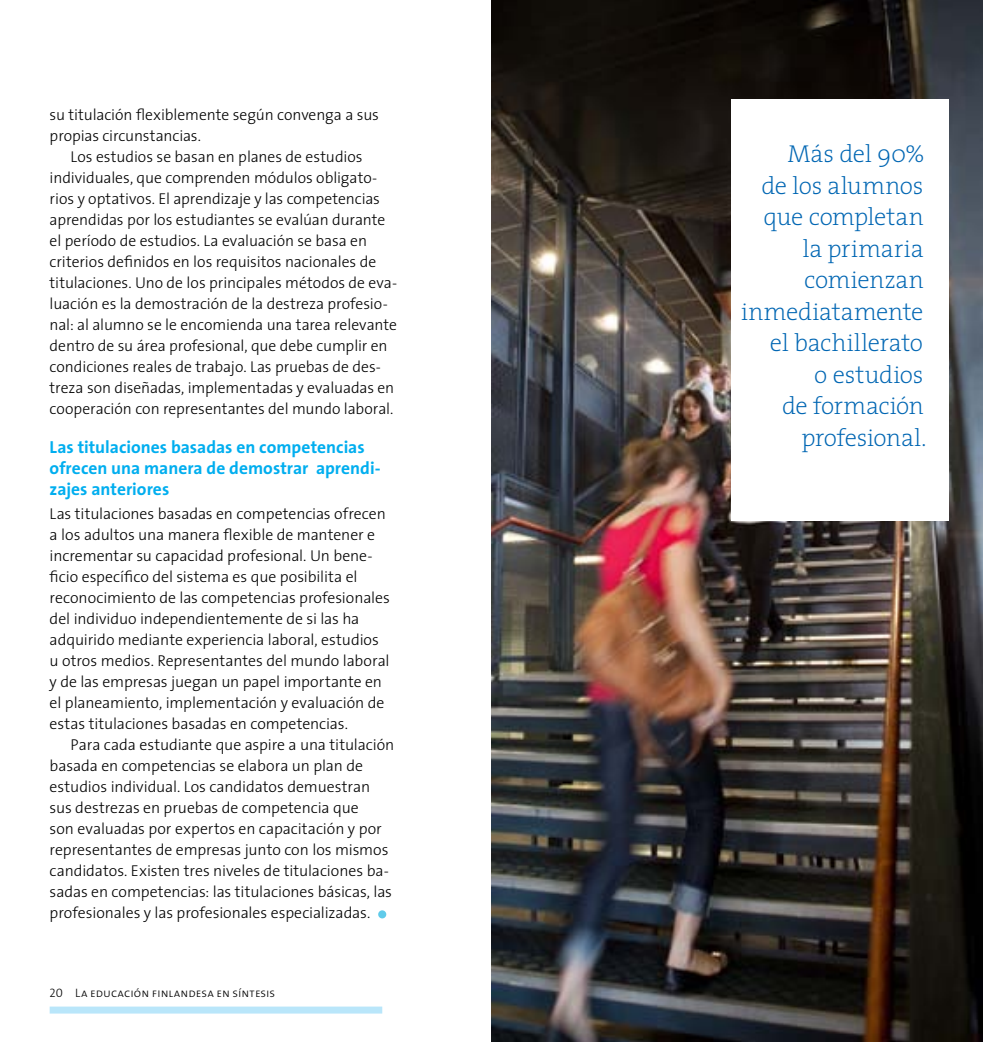
<style>
.page{position:relative;width:983px;height:1042px;background:#fff}
.page>*{position:absolute;margin:0;border:0;box-sizing:border-box;transform-origin:0 0}
.t1{font:200 24.5px/31.5px "The Serif";letter-spacing:-.005em;color:#0066b3;text-align:right}
.t2{font:700 17.5px/21px "The Sans";color:#00aeef}
.t3{font:300 15.75px/21px "The Sans";letter-spacing:-.005em;color:#000}
.t4{font:12.25px "The Sans Light Caps";letter-spacing:.005em;color:#000}
.s1{font-size:9.62px}
</style>
<div class="page">
<div style="left:50px;top:1006px;width:332px;height:7px;background:#b9e6fa"></div>
<img style="left:491px;top:0;width:491px;height:1042px">
<div style="left:730px;top:99px;width:217px;height:422px;background:#fff"></div>
<div style="left:378px;top:910px;width:8px;height:8px;background:#60cbea;border-radius:50%"></div>
<p class="t3" style="left:50px;top:105px;width:330px">su titulación flexiblemente según convenga a sus propias circunstancias.</p>
<p class="t3" style="left:50px;top:147px;width:349px;text-indent:21px">Los estudios se basan en planes de estudios individuales, que comprenden módulos obligato&shy;rios y optativos. El aprendizaje y las competencias aprendidas por los estudiantes se evalúan durante el período de estudios. La evaluación se basa en criterios definidos en los requisitos nacionales de titulaciones. Uno de los principales métodos de eva&shy;luación es la demostración de la destreza profesio&shy;nal: al alumno se le encomienda una tarea relevante dentro de su área profesional, que debe cumplir en condiciones reales de trabajo. Las pruebas de des&shy;treza son diseñadas, implementadas y evaluadas en cooperación con representantes del mundo laboral.</p>
<p class="t2" style="left:50px;top:436px;width:332px">Las titulaciones basadas en competencias ofrecen una manera de demostrar aprendi&shy;zajes anteriores</p>
<p class="t3" style="left:50px;top:504px;width:342px">Las titulaciones basadas en competencias ofrecen a los adultos una manera flexible de mantener e incrementar su capacidad profesional. Un bene&shy;ficio específico del sistema es que posibilita el reconocimiento de las competencias profesionales del individuo independientemente de si las ha adquirido mediante experiencia laboral, estudios u otros medios. Representantes del mundo laboral y de las empresas juegan un papel importante en el planeamiento, implementación y evaluación de estas titulaciones basadas en competencias.</p>
<p class="t3" style="left:50px;top:734px;width:346px;text-indent:21px">Para cada estudiante que aspire a una titulación basada en competencias se elabora un plan de estudios individual. Los candidatos demuestran sus destrezas en pruebas de competencia que<br>son evaluadas por expertos en capacitación y por representantes de empresas junto con los mismos candidatos. Existen tres niveles de titulaciones ba&shy;sadas en competencias: las titulaciones básicas, las profesionales y las profesionales especializadas.</p>
<p class="t4" style="left:50px;top:984px;width:227px">20 La educación f<span class="s1">I</span>nlandesa en síntesis</p>
<h1 class="t1" style="left:741px;top:138px;width:187px">Más del 90%<br>de los alumnos que completan la primaria comienzan inmediatamente el bachillerato<br>o estudios<br>de formación profesional.</h1>
</div>
